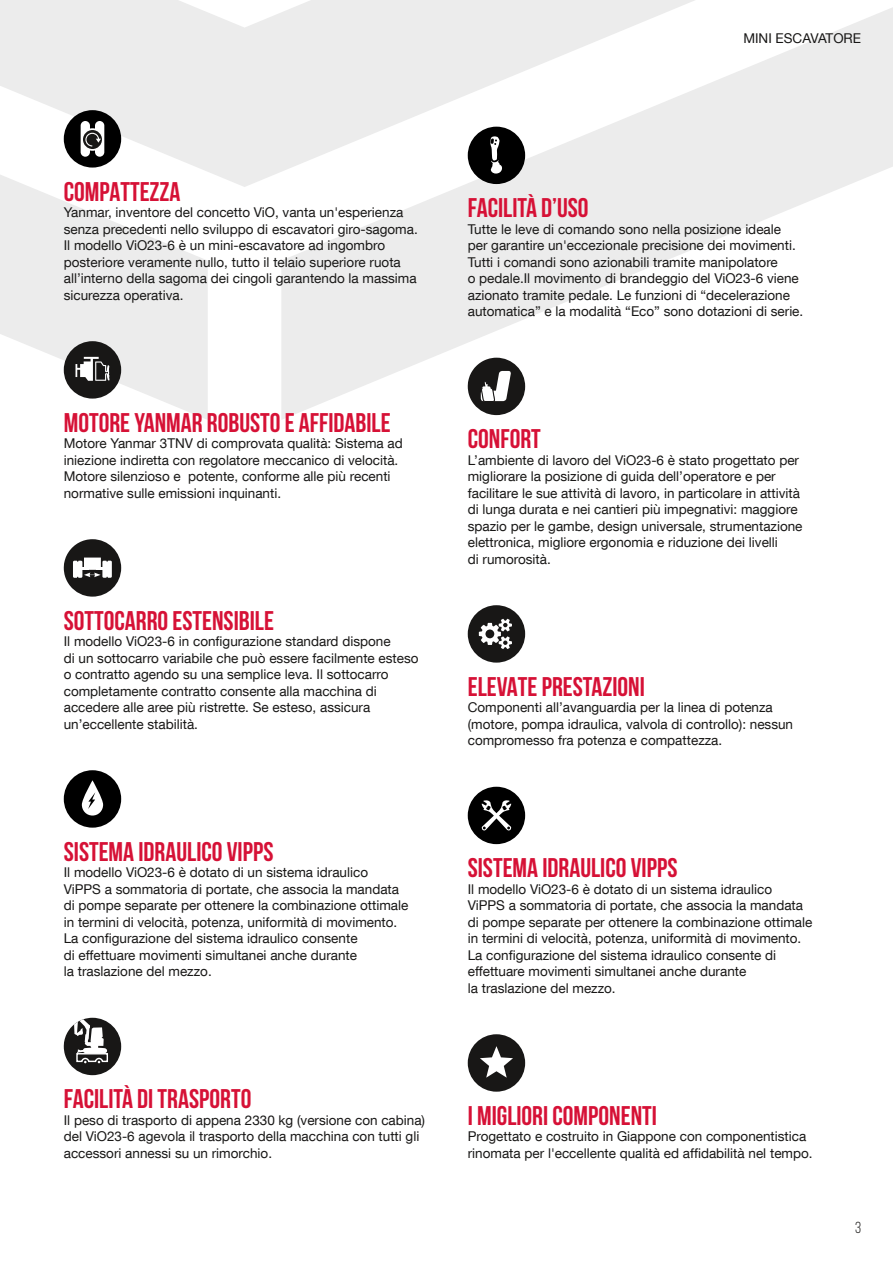
<style>
.page{position:relative;width:893px;height:1263px;background:#fff}
.page>*{position:absolute;margin:0;border:0;box-sizing:border-box;transform-origin:0 0}
.t1{font:700 27px "Bebas Neue";color:#d61136}
.t2{font:15.9px "Bebas Neue";color:#181716}
.t3{font:13.5px/16.5px "Helvetica Neue LT Com";color:#181716}
</style>
<div class="page">
<svg style="left:281px;top:7px;width:612px;height:413px"></svg>
<svg style="left:0;top:0;width:696px;height:187px;fill:#ececec"></svg>
<svg style="left:0;top:174px;width:208px;height:246px;fill:#ececec"></svg>
<div style="left:64px;top:110px;width:57px;height:58px;background:#000;border-radius:50%"></div>
<svg style="left:81px;top:121px;width:23px;height:36px"></svg>
<div style="left:64px;top:341px;width:57px;height:58px;background:#181716;border-radius:50%"></div>
<svg style="left:76px;top:357px;width:34px;height:24px"></svg>
<svg style="left:64px;top:539px;width:57px;height:58px"></svg>
<div style="left:64px;top:770px;width:57px;height:58px;background:#000;border-radius:50%"></div>
<svg style="left:82px;top:780px;width:21px;height:35px"></svg>
<svg style="left:64px;top:1018px;width:57px;height:57px"></svg>
<div style="left:468px;top:127px;width:57px;height:57px;background:#000;border-radius:50%"></div>
<svg style="left:490px;top:136px;width:12px;height:38px"></svg>
<svg style="left:468px;top:358px;width:57px;height:57px"></svg>
<div style="left:468px;top:605px;width:57px;height:58px;background:#181716;border-radius:50%"></div>
<svg style="left:479px;top:619px;width:33px;height:30px"></svg>
<div style="left:468px;top:787px;width:57px;height:57px;background:#000;border-radius:50%"></div>
<svg style="left:481px;top:800px;width:30px;height:31px"></svg>
<div style="left:468px;top:1034px;width:57px;height:58px;background:#181716;border-radius:50%"></div>
<svg style="left:480px;top:1046px;width:33px;height:32px"></svg>
<p class="t3" style="left:743px;top:29px;width:119px">MINI ESCAVATORE</p>
<h1 class="t1" style="left:64px;top:176px;width:118px">COMPATTEZZA</h1>
<p class="t3" style="left:64px;top:204px;width:356px">Yanmar, inventore del concetto ViO, vanta un'esperienza senza precedenti nello sviluppo di escavatori giro-sagoma.<br>Il modello ViO23-6 è un mini-escavatore ad ingombro posteriore veramente nullo, tutto il telaio superiore ruota all’interno della sagoma dei cingoli garantendo la massima sicurezza operativa.</p>
<h1 class="t1" style="left:64px;top:407px;width:328px">MOTORE YANMAR ROBUSTO E AFFIDABILE</h1>
<p class="t3" style="left:64px;top:435px;width:341px">Motore Yanmar 3TNV di comprovata qualità: Sistema ad iniezione indiretta con regolatore meccanico di velocità.<br>Motore silenzioso e potente, conforme alle più recenti normative sulle emissioni inquinanti.</p>
<h1 class="t1" style="left:64px;top:605px;width:212px">SOTTOCARRO ESTENSIBILE</h1>
<p class="t3" style="left:64px;top:633px;width:356px">Il modello ViO23-6 in configurazione standard dispone<br>di un sottocarro variabile che può essere facilmente esteso o contratto agendo su una semplice leva. Il sottocarro completamente contratto consente alla macchina di accedere alle aree più ristrette. Se esteso, assicura un’eccellente stabilità.</p>
<h1 class="t1" style="left:64px;top:836px;width:211px">SISTEMA IDRAULICO ViPPS</h1>
<p class="t3" style="left:64px;top:864px;width:346px">Il modello ViO23-6 è dotato di un sistema idraulico ViPPS a sommatoria di portate, che associa la mandata di pompe separate per ottenere la combinazione ottimale in termini di velocità, potenza, uniformità di movimento.<br>La configurazione del sistema idraulico consente<br>di effettuare movimenti simultanei anche durante<br>la traslazione del mezzo.</p>
<h1 class="t1" style="left:64px;top:1084px;width:189px">FACILITÀ DI TRASPORTO</h1>
<p class="t3" style="left:64px;top:1111px;width:363px">Il peso di trasporto di appena 2330 kg (versione con cabina) del ViO23-6 agevola il trasporto della macchina con tutti gli accessori annessi su un rimorchio.</p>
<h1 class="t1" style="left:468px;top:193px;width:122px">FACILITÀ D’USO</h1>
<p class="t3" style="left:468px;top:220px;width:337px">Tutte le leve di comando sono nella posizione ideale per garantire un'eccezionale precisione dei movimenti.<br>Tutti i comandi sono azionabili tramite manipolatore<br>o pedale.Il movimento di brandeggio del ViO23-6 viene azionato tramite pedale. Le funzioni di “decelerazione automatica” e la modalità “Eco” sono dotazioni di serie.</p>
<h1 class="t1" style="left:468px;top:424px;width:75px">CONFORT</h1>
<p class="t3" style="left:468px;top:451px;width:336px">L’ambiente di lavoro del ViO23-6 è stato progettato per migliorare la posizione di guida dell’operatore e per facilitare le sue attività di lavoro, in particolare in attività di lunga durata e nei cantieri più impegnativi: maggiore spazio per le gambe, design universale, strumentazione elettronica, migliore ergonomia e riduzione dei livelli<br>di rumorosità.</p>
<h1 class="t1" style="left:468px;top:671px;width:179px">ELEVATE PRESTAZIONI</h1>
<p class="t3" style="left:468px;top:699px;width:327px">Componenti all’avanguardia per la linea di potenza (motore, pompa idraulica, valvola di controllo): nessun compromesso fra potenza e compattezza.</p>
<h1 class="t1" style="left:468px;top:853px;width:211px">SISTEMA IDRAULICO VIPPS</h1>
<p class="t3" style="left:468px;top:880px;width:346px">Il modello ViO23-6 è dotato di un sistema idraulico ViPPS a sommatoria di portate, che associa la mandata di pompe separate per ottenere la combinazione ottimale in termini di velocità, potenza, uniformità di movimento.<br>La configurazione del sistema idraulico consente di effettuare movimenti simultanei anche durante<br>la traslazione del mezzo.</p>
<h1 class="t1" style="left:468px;top:1100px;width:191px">I MIGLIORI COMPONENTI</h1>
<p class="t3" style="left:468px;top:1128px;width:346px">Progettato e costruito in Giappone con componentistica rinomata per l'eccellente qualità ed affidabilità nel tempo.</p>
<p class="t2" style="left:855px;top:1219px;width:8px">3</p>
</div>
